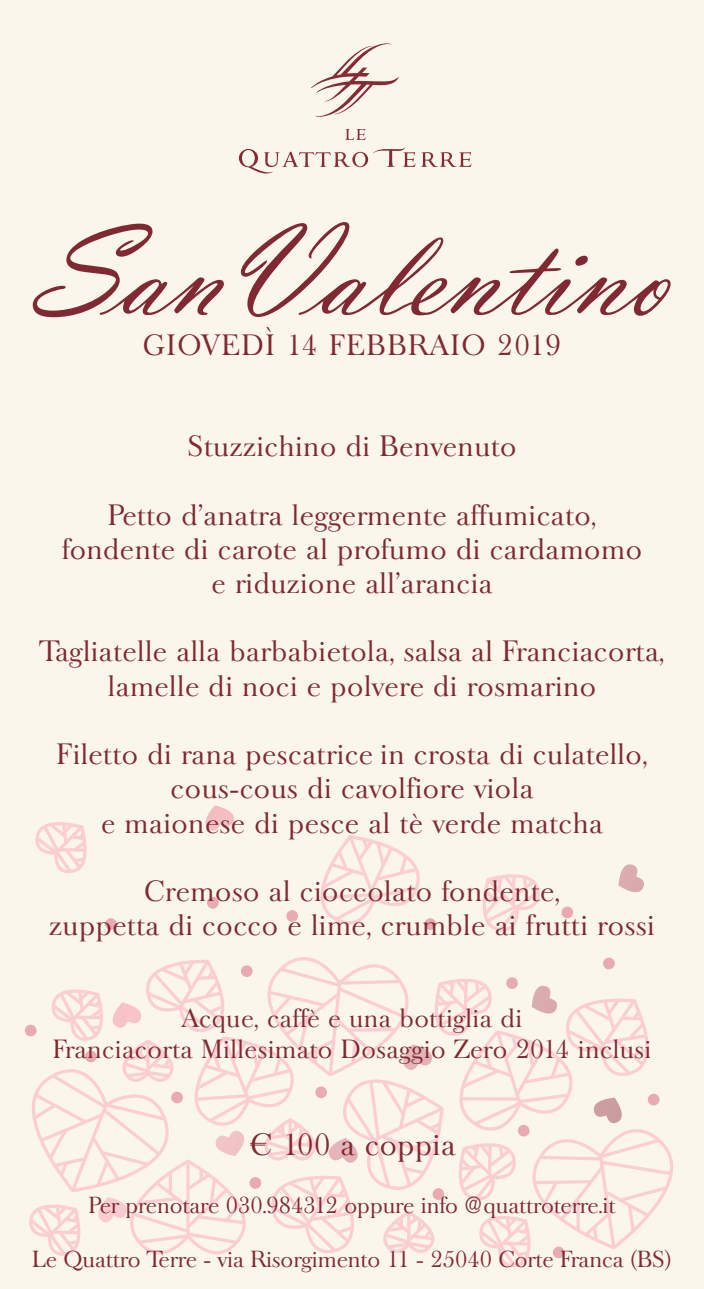
<style>
.page{position:relative;width:704px;height:1289px;background:#fff}
.page>*{position:absolute;margin:0;border:0;box-sizing:border-box;transform-origin:0 0}
.t1{font:133.5px "Vladimir Script";color:#802932}
.t2{font:30px "Baskerville Old Serial";letter-spacing:.02em;color:#802932}
.t3{font:28.5px/34.2px "Baskerville Old Serial";letter-spacing:.02em;color:#802932;text-align:center}
.t4{font:28.5px "Baskerville Old Serial";letter-spacing:.06em;color:#802932}
.t5{font:25.5px/30.6px "Baskerville Old Serial";letter-spacing:.02em;color:#802932;text-align:center}
.t6{font:22.5px "Baskerville Old Serial";color:#802932}
</style>
<div class="page">
<div style="left:0;top:0;width:703px;height:1288px;background:#faf6eb"></div>
<svg style="left:618px;top:864px;width:26px;height:29px"></svg>
<svg style="left:205px;top:805px;width:29px;height:26px"></svg>
<svg style="left:482px;top:874px;width:58px;height:58px"></svg>
<svg style="left:292px;top:835px;width:144px;height:93px"></svg>
<svg style="left:35px;top:822px;width:52px;height:52px"></svg>
<svg style="left:24px;top:957px;width:649px;height:310px"></svg>
<div style="left:424px;top:918px;width:12px;height:11px;background:#e9abb1;border-radius:50%"></div>
<div style="left:286px;top:910px;width:12px;height:11px;background:#e9abb1;border-radius:50%"></div>
<div style="left:432px;top:1188px;width:12px;height:11px;background:#e9abb1;border-radius:50%"></div>
<svg style="left:552px;top:1246px;width:12px;height:12px"></svg>
<div style="left:506px;top:977px;width:11px;height:11px;background:#e9abb1;border-radius:50%"></div>
<svg style="left:561px;top:906px;width:11px;height:12px"></svg>
<svg style="left:315px;top:1086px;width:12px;height:12px"></svg>
<svg style="left:602px;top:957px;width:12px;height:12px"></svg>
<svg style="left:517px;top:1124px;width:12px;height:12px"></svg>
<svg style="left:85px;top:1050px;width:12px;height:12px"></svg>
<div style="left:25px;top:1024px;width:11px;height:12px;background:#e9abb1;border-radius:50%"></div>
<svg style="left:249px;top:1176px;width:12px;height:12px"></svg>
<div style="left:241px;top:965px;width:11px;height:12px;background:#e9abb1;border-radius:50%"></div>
<svg style="left:647px;top:1093px;width:12px;height:12px"></svg>
<div style="left:105px;top:918px;width:12px;height:11px;background:#e9abb1;border-radius:50%"></div>
<div style="left:207px;top:897px;width:11px;height:11px;background:#e9abb1;border-radius:50%"></div>
<svg style="left:171px;top:1091px;width:12px;height:12px"></svg>
<svg style="left:311px;top:43px;width:88px;height:74px"></svg>
<svg style="left:345px;top:129px;width:20px;height:11px"></svg>
<svg style="left:239px;top:147px;width:232px;height:27px"></svg>
<h1 class="t1" style="left:32px;top:195px;width:640px">SanValentino</h1>
<p class="t4" style="left:143px;top:327px;width:419px">GIOVEDÌ 14 FEBBRAIO 2019</p>
<p class="t3" style="left:187px;top:429px;width:330px">Stuzzichino di Benvenuto</p>
<p class="t3" style="left:62px;top:497px;width:581px">Petto d’anatra leggermente affumicato, fondente di carote al profumo di cardamomo e riduzione all’arancia</p>
<p class="t3" style="left:40px;top:634px;width:625px">Tagliatelle alla barbabietola, salsa al Franciacorta, lamelle di noci e polvere di rosmarino</p>
<p class="t3" style="left:57px;top:737px;width:591px">Filetto di rana pescatrice in crosta di culatello, cous-cous di cavolfiore viola<br>e maionese di pesce al tè verde matcha</p>
<p class="t3" style="left:49px;top:874px;width:606px">Cremoso al cioccolato fondente,<br>zuppetta di cocco e lime, crumble ai frutti rossi</p>
<p class="t5" style="left:53px;top:1002px;width:599px">Acque, caffè e una bottiglia di<br>Franciacorta Millesimato Dosaggio Zero 2014 inclusi</p>
<p class="t2" style="left:248px;top:1125px;width:208px">€ 100 a coppia</p>
<p class="t6" style="left:88px;top:1190px;width:528px">Per prenotare 030.984312 oppure info @quattroterre.it</p>
<p class="t6" style="left:32px;top:1244px;width:640px">Le Quattro Terre - via Risorgimento 11 - 25040 Corte Franca (BS)</p>
</div>
